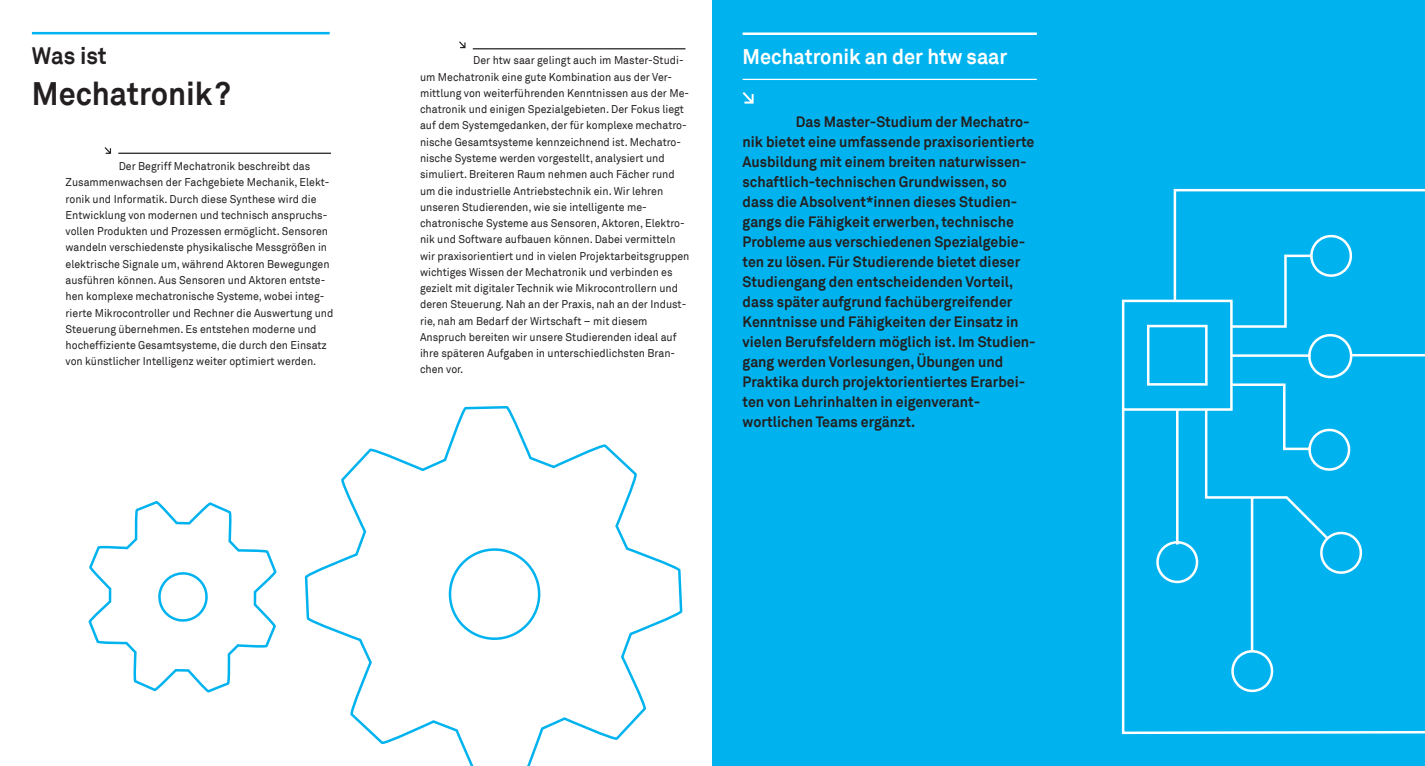
<style>
.page{position:relative;width:1425px;height:766px;background:#fff}
.page>*{position:absolute;margin:0;border:0;box-sizing:border-box;transform-origin:0 0}
.t1{font:700 32.5px "Akkurat";color:#231f20;scale:.94 1}
.t2{font:700 23.75px "Akkurat";letter-spacing:-.005em;color:#231f20;scale:.94 1}
.t3{font:700 21.25px "Akkurat";color:#fff;scale:.94 1}
.t4{font:700 15px/20px "Akkurat";color:#231f20;scale:.94 1}
.t5{font:11.25px/16.2px "Akkurat";color:#231f20;scale:.94 1}
</style>
<div class="page">
<div style="left:712px;top:0;width:712px;height:765px;background:#00b3ef"></div>
<svg style="left:459px;top:41px;width:6px;height:7px"></svg>
<hr style="left:473px;top:48px;width:212px;height:1px;background:#231f20">
<hr style="left:742px;top:32px;width:294px;height:3px;background:#fff">
<hr style="left:742px;top:79px;width:294px;height:1px;background:#fff">
<svg style="left:742px;top:92px;width:11px;height:12px"></svg>
<hr style="left:32px;top:32px;width:298px;height:2px;background:#00b3ef">
<hr style="left:118px;top:153px;width:213px;height:1px;background:#231f20">
<svg style="left:1121px;top:188px;width:303px;height:547px"></svg>
<svg style="left:306px;top:406px;width:376px;height:359px"></svg>
<svg style="left:444px;top:544px;width:100px;height:100px"></svg>
<svg style="left:87px;top:31px;width:191px;height:662px"></svg>
<svg style="left:89px;top:501px;width:187px;height:190px"></svg>
<h2 class="t2" style="left:32px;top:41px;width:81px">Was ist</h2>
<h1 class="t1" style="left:32px;top:73px;width:213px">Mechatronik?</h1>
<p class="t5" style="left:66px;top:158px;width:286px;text-indent:53px">Der Begriff Mechatronik beschreibt das Zusammenwachsen der Fachgebiete Mechanik, Elekt&shy;ronik und Informatik. Durch diese Synthese wird die Entwicklung von modernen und technisch anspruchs&shy;vollen Produkten und Prozessen ermöglicht. Sensoren wandeln verschiedenste physikalische Messgrößen in elektrische Signale um, während Aktoren Bewegungen ausführen können. Aus Sensoren und Aktoren entste&shy;hen komplexe mechatronische Systeme, wobei integ&shy;rierte Mikrocontroller und Rechner die Auswertung und Steuerung übernehmen. Es entstehen moderne und hocheffiziente Gesamtsysteme, die durch den Einsatz von künstlicher Intelligenz weiter optimiert werden.</p>
<p class="t5" style="left:420px;top:53px;width:288px;text-indent:53px">Der htw saar gelingt auch im Master-Studi&shy;um Mechatronik eine gute Kombination aus der Ver&shy;mittlung von weiterführenden Kenntnissen aus der Me&shy;chatronik und einigen Spezialgebieten. Der Fokus liegt auf dem Systemgedanken, der für komplexe mechatro&shy;nische Gesamtsysteme kennzeichnend ist. Mechatro&shy;nische Systeme werden vorgestellt, analysiert und simuliert. Breiteren Raum nehmen auch Fächer rund um die industrielle Antriebstechnik ein. Wir lehren unseren Studierenden, wie sie intelligente me&shy;chatronische Systeme aus Sensoren, Aktoren, Elektro&shy;nik und Software aufbauen können. Dabei vermitteln wir praxisorientiert und in vielen Projektarbeitsgruppen wichtiges Wissen der Mechatronik und verbinden es gezielt mit digitaler Technik wie Mikrocontrollern und deren Steuerung. Nah an der Praxis, nah an der Indust&shy;rie, nah am Bedarf der Wirtschaft – mit diesem Anspruch bereiten wir unsere Studierenden ideal auf ihre späteren Aufgaben in unterschiedlichsten Bran&shy;chen vor.</p>
<h3 class="t3" style="left:742px;top:43px;width:283px">Mechatronik an der htw saar</h3>
<p class="t4" style="left:742px;top:112px;width:313px;text-indent:53px">Das Master-Studium der Mechatro&shy;nik bietet eine umfassende praxisorientierte Ausbildung mit einem breiten naturwissen&shy;schaftlich-technischen Grundwissen, so dass die Absolvent*innen dieses Studien&shy;gangs die Fähigkeit erwerben, technische Probleme aus verschiedenen Spezialgebie&shy;ten zu lösen. Für Studierende bietet dieser Studiengang den entscheidenden Vorteil, dass später aufgrund fachübergreifender Kenntnisse und Fähigkeiten der Einsatz in vielen Berufsfeldern möglich ist. Im Studien&shy;gang werden Vorlesungen, Übungen und Praktika durch projektorientiertes Erarbei&shy;ten von Lehrinhalten in eigenverant&shy;wortlichen Teams ergänzt.</p>
</div>
